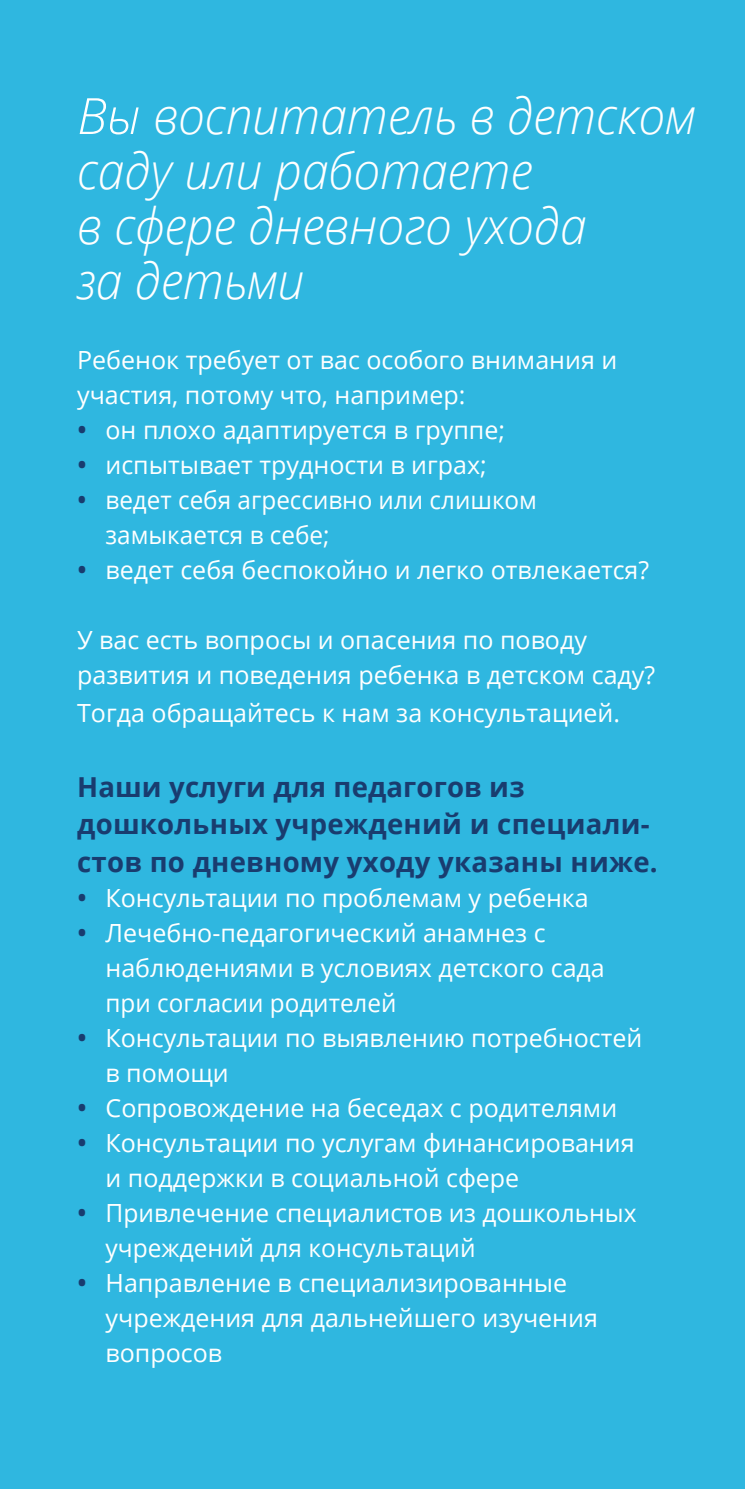
<style>
.page{position:relative;width:745px;height:1489px;background:#fff}
.page>*{position:absolute;margin:0;border:0;box-sizing:border-box;transform-origin:0 0}
.t1{font:italic 300 50px/55px "Open Sans";color:#fff}
.t2{font:700 27.5px/37.5px "Open Sans";letter-spacing:.01em;color:#193c6f}
.t3{font:25px/35px "Open Sans";color:#fff}
.s1{font-weight:600;font-size:26.25px;color:#193c6f}
</style>
<div class="page">
<div style="left:0;top:0;width:744px;height:1488px;background:#2fb7e0"></div>
<h1 class="t1" style="left:77px;top:87px;width:620px">Вы воспитатель в детском саду или работаете<br>в сфере дневного ухода<br>за детьми</h1>
<p class="t3" style="left:77px;top:342px;width:541px">Ребенок требует от вас особого внимания и участия, потому что, например:</p>
<p class="t3" style="left:77px;top:412px;width:429px"><span class="s1">•</span> он плохо адаптируется в группе;</p>
<p class="t3" style="left:77px;top:447px;width:411px"><span class="s1">•</span> испытывает трудности в играх;</p>
<p class="t3" style="left:105px;top:482px;width:433px;text-indent:-28px"><span class="s1">•</span> ведет себя агрессивно или слишком замыкается в себе;</p>
<p class="t3" style="left:77px;top:552px;width:573px"><span class="s1">•</span> ведет себя беспокойно и легко отвлекается?</p>
<p class="t3" style="left:77px;top:622px;width:579px">У вас есть вопросы и опасения по поводу развития и поведения ребенка в детском саду?</p>
<p class="t3" style="left:77px;top:694px;width:544px">Тогда обращайтесь к нам за консультацией.</p>
<p class="t2" style="left:77px;top:767px;width:581px">Наши услуги для педагогов из дошкольных учреждений и специали&shy;стов по дневному уходу указаны ниже.</p>
<p class="t3" style="left:77px;top:879px;width:513px"><span class="s1">•</span> Консультации по проблемам у ребенка</p>
<p class="t3" style="left:105px;top:914px;width:500px;text-indent:-28px"><span class="s1">•</span> Лечебно-педагогический анамнез с наблюдениями в условиях детского сада при согласии родителей</p>
<p class="t3" style="left:105px;top:1019px;width:538px;text-indent:-28px"><span class="s1">•</span> Консультации по выявлению потребностей в помощи</p>
<p class="t3" style="left:77px;top:1089px;width:541px"><span class="s1">•</span> Сопровождение на беседах с родителями</p>
<p class="t3" style="left:105px;top:1124px;width:530px;text-indent:-28px"><span class="s1">•</span> Консультации по услугам финансирования и поддержки в социальной сфере</p>
<p class="t3" style="left:105px;top:1194px;width:532px;text-indent:-28px"><span class="s1">•</span> Привлечение специалистов из дошкольных учреждений для консультаций</p>
<p class="t3" style="left:105px;top:1264px;width:493px;text-indent:-28px"><span class="s1">•</span> Направление в специализированные учреждения для дальнейшего изучения вопросов</p>
</div>
